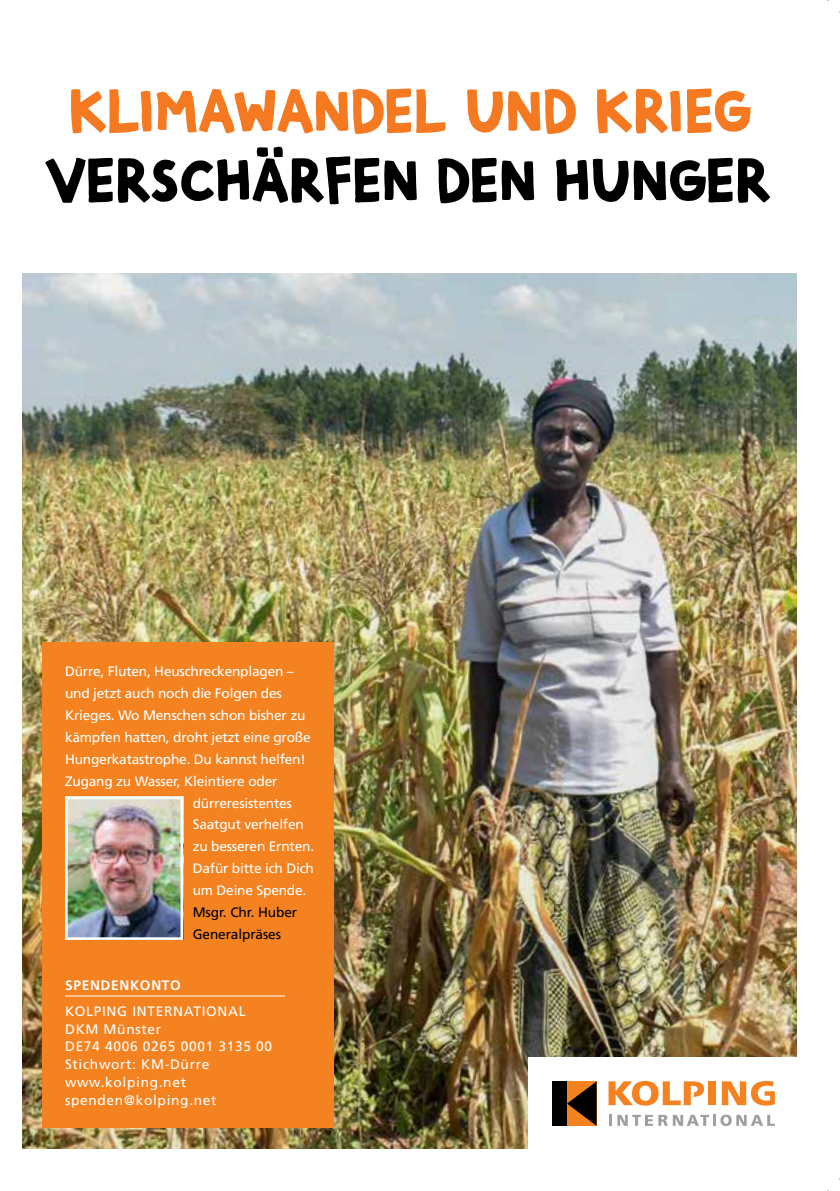
<style>
.page{position:relative;width:840px;height:1191px;background:#fff}
.page>*{position:absolute;margin:0;border:0;box-sizing:border-box;transform-origin:0 0}
.t1{font:61.8px "Explorer";letter-spacing:-.015em;color:#000}
.t2{font:61.8px "Explorer";letter-spacing:-.02em;color:#f47920}
.t3{font:13.8px "Frutiger LT Std";letter-spacing:-.015em;color:#fff}
.t4{font:13.8px/17.8px "Frutiger LT Std";letter-spacing:.05em;color:#fff}
.t5{font:13.8px/22px "Frutiger LT Std";letter-spacing:-.01em;color:#000}
.t6{font:700 13.8px "Frutiger LT Std";letter-spacing:.05em;color:#fff}
</style>
<div class="page">
<img style="left:22px;top:273px;width:774px;height:875px">
<div style="left:528px;top:1057px;width:270px;height:92px;background:#fff"></div>
<svg style="left:609px;top:1114px;width:2px;height:11px"></svg>
<svg style="left:617px;top:1114px;width:35px;height:11px"></svg>
<svg style="left:658px;top:1114px;width:116px;height:12px"></svg>
<svg style="left:721px;top:1081px;width:53px;height:24px"></svg>
<div style="left:708px;top:1081px;width:7px;height:24px;background:#f58220"></div>
<svg style="left:608px;top:1081px;width:95px;height:24px"></svg>
<div style="left:551px;top:1081px;width:15px;height:44px;background:#000"></div>
<svg style="left:566px;top:1081px;width:30px;height:44px"></svg>
<div style="left:42px;top:642px;width:291px;height:320px;background:#f58220"></div>
<img style="left:69px;top:800px;width:110px;height:136px">
<div style="left:65px;top:796px;width:118px;height:144px;border:3px solid #fff"></div>
<div style="left:42px;top:956px;width:291px;height:172px;background:#f58220"></div>
<hr style="left:65px;top:995px;width:220px;height:1px;background:#fff">
<h1 class="t2" style="left:68px;top:73px;width:685px">KLIMAWANDEL UND KRIEG</h1>
<h1 class="t1" style="left:44px;top:142px;width:728px">VERSCHÄRFEN DEN HUNGER</h1>
<p class="t3" style="left:65px;top:663px;width:230px">Dürre, Fluten, Heuschreckenplagen –</p>
<p class="t3" style="left:65px;top:685px;width:218px">und jetzt auch noch die Folgen des</p>
<p class="t3" style="left:65px;top:707px;width:242px">Krieges. Wo Menschen schon bisher zu</p>
<p class="t3" style="left:65px;top:728px;width:247px">kämpfen hatten, droht jetzt eine große</p>
<p class="t3" style="left:65px;top:750px;width:242px">Hungerkatastrophe. Du kannst helfen!</p>
<p class="t3" style="left:65px;top:772px;width:214px">Zugang zu Wasser, Kleintiere oder</p>
<p class="t3" style="left:193px;top:794px;width:101px">dürreresistentes</p>
<p class="t3" style="left:193px;top:816px;width:113px">Saatgut verhelfen</p>
<p class="t3" style="left:193px;top:838px;width:123px">zu besseren Ernten.</p>
<p class="t3" style="left:193px;top:860px;width:123px">Dafür bitte ich Dich</p>
<p class="t3" style="left:193px;top:882px;width:115px">um Deine Spende.</p>
<p class="t5" style="left:193px;top:901px;width:106px">Msgr. Chr. Huber<br>Generalpräses</p>
<p class="t6" style="left:65px;top:977px;width:117px">SPENDENKONTO</p>
<p class="t4" style="left:65px;top:1002px;width:208px">KOLPING INTERNATIONAL<br>DKM Münster<br>DE74 4006 0265 0001 3135 00<br>Stichwort: KM-Dürre www.kolping.net spenden@kolping.net</p>
</div>
